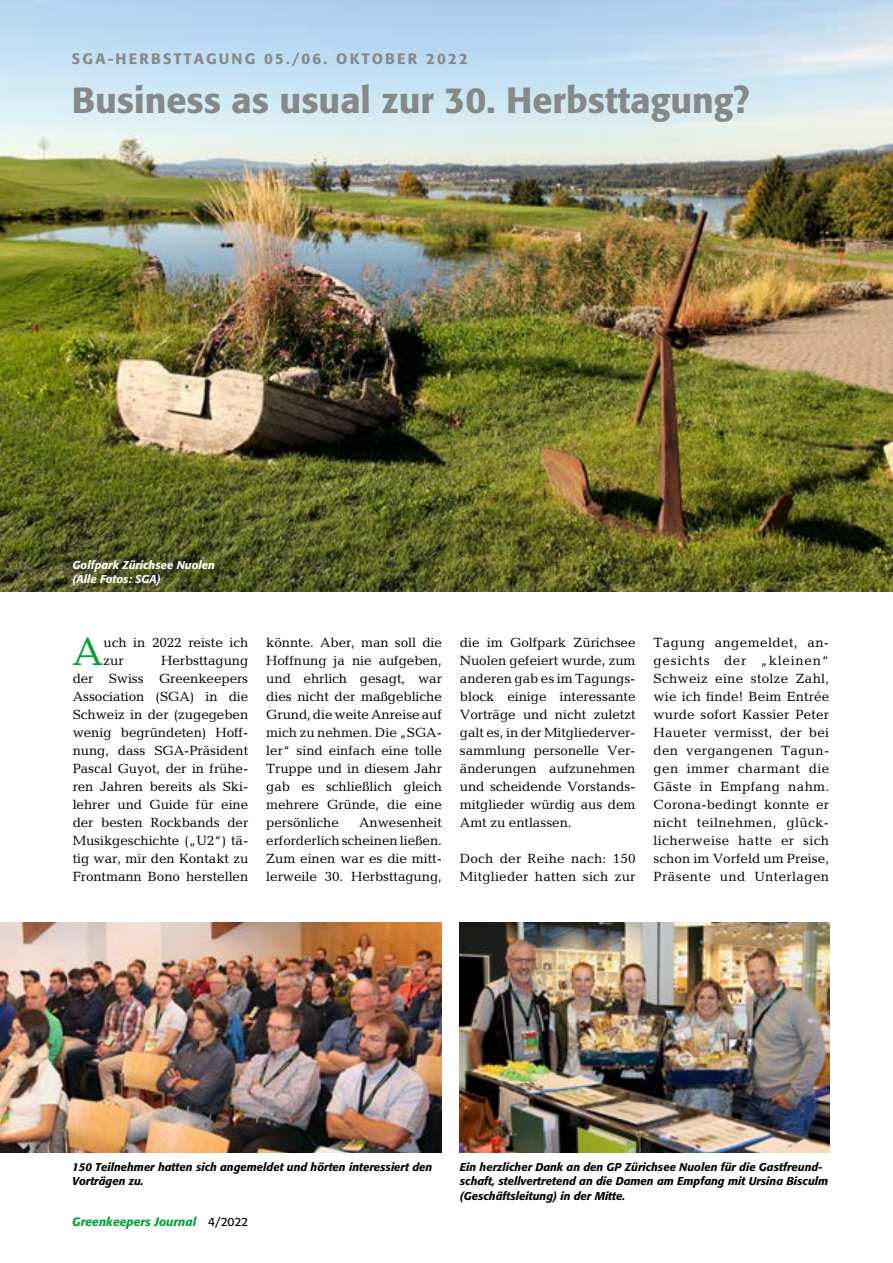
<style>
.page{position:relative;width:893px;height:1263px;background:#fff}
.page>*{position:absolute;margin:0;border:0;box-sizing:border-box;transform-origin:0 0}
.t1{font:39.9px "Candida";color:#00a231}
.t2{font:500 36px "Formata";color:#878988}
.t3{font:500 15px "Formata";letter-spacing:.15em;color:#878988}
.t4{font:13.5px/18px "Candida";letter-spacing:-.005em;color:#000;text-align:justify}
.t5{font:13.5px/18px "Candida";letter-spacing:.015em;color:#000}
.t6{font:italic 500 12px "Formata";color:#00a231}
.t7{font:italic 500 11.25px/14.4px "Formata";color:#000}
.t8{font:italic 500 11.25px/14.4px "Formata";color:#fff}
.s1{font-weight:400;font-style:normal;color:#000}
</style>
<div class="page">
<img style="left:0;top:0;width:893px;height:591px">
<img style="left:0;top:923px;width:442px;height:229px">
<img style="left:460px;top:923px;width:369px;height:229px">
<p class="t3" style="left:72px;top:50px;width:397px">SGA-HERBSTTAGUNG 05./06. OKTOBER 2022</p>
<h2 class="t2" style="left:72px;top:78px;width:679px">Business as usual zur 30. Herbsttagung?</h2>
<p class="t8" style="left:73px;top:557px;width:144px">Golfpark Zürichsee Nuolen (Alle Fotos: SGA)</p>
<h1 class="t1" style="left:73px;top:628px;width:33px">A</h1>
<p class="t4" style="left:103px;top:633px;width:146px">uch in 2022 reiste ich zur</p>
<p class="t4" style="left:73px;top:651px;width:177px;text-indent:89px">Herbsttagung der Swiss Greenkeepers Association (SGA) in die Schweiz in der (zugegeben wenig begründeten) Hoff&shy;nung, dass SGA-Präsident Pascal Guyot, der in frühe&shy;ren Jahren bereits als Ski&shy;lehrer und Guide für eine der besten Rockbands der Musikgeschichte („U2“) tä&shy;tig war, mir den Kontakt zu Frontmann Bono herstellen</p>
<p class="t4" style="left:266px;top:633px;width:177px">könnte. Aber, man soll die Hoffnung ja nie aufgeben, und ehrlich gesagt, war dies nicht der maßgebliche Grund, die weite Anreise auf mich zu nehmen. Die „SGA&shy;ler“ sind einfach eine tolle Truppe und in diesem Jahr gab es schließlich gleich mehrere Gründe, die eine persönliche</p>
<p class="t4" style="left:266px;top:813px;width:177px;text-indent:93px">Anwesenheit erforderlich scheinen ließen.<br>Zum einen war es die mitt&shy;lerweile 30. Herbsttagung,</p>
<p class="t4" style="left:460px;top:633px;width:177px">die im Golfpark Zürichsee Nuolen gefeiert wurde, zum anderen gab es im Tagungs&shy;block einige interessante Vorträge und nicht zuletzt galt es, in der Mitgliederver&shy;sammlung personelle Ver&shy;änderungen aufzunehmen und scheidende Vorstands&shy;mitglieder würdig aus dem Amt zu entlassen.</p>
<p class="t5" style="left:460px;top:849px;width:177px">Doch der Reihe nach: 150<br>Mitglieder hatten sich zur</p>
<p class="t4" style="left:654px;top:633px;width:177px">Tagung angemeldet, an&shy;gesichts der „kleinen“ Schweiz eine stolze Zahl, wie ich finde! Beim Entrée wurde sofort Kassier Peter Haueter vermisst, der bei den vergangenen Tagun&shy;gen immer charmant die Gäste in Empfang nahm.<br>Corona-bedingt konnte er nicht teilnehmen, glück&shy;licherweise hatte er sich schon im Vorfeld um Preise, Präsente und Unterlagen</p>
<p class="t7" style="left:72px;top:1160px;width:361px">150 Teilnehmer hatten sich angemeldet und hörten interessiert den<br>Vorträgen zu.</p>
<p class="t6" style="left:72px;top:1215px;width:177px">Greenkeepers Journal <span class="s1">4/2022</span></p>
<p class="t7" style="left:460px;top:1160px;width:370px">Ein herzlicher Dank an den GP Zürichsee Nuolen für die Gastfreund&shy;schaft, stellvertretend an die Damen am Empfang mit Ursina Bisculm (Geschäftsleitung) in der Mitte.</p>
</div>
